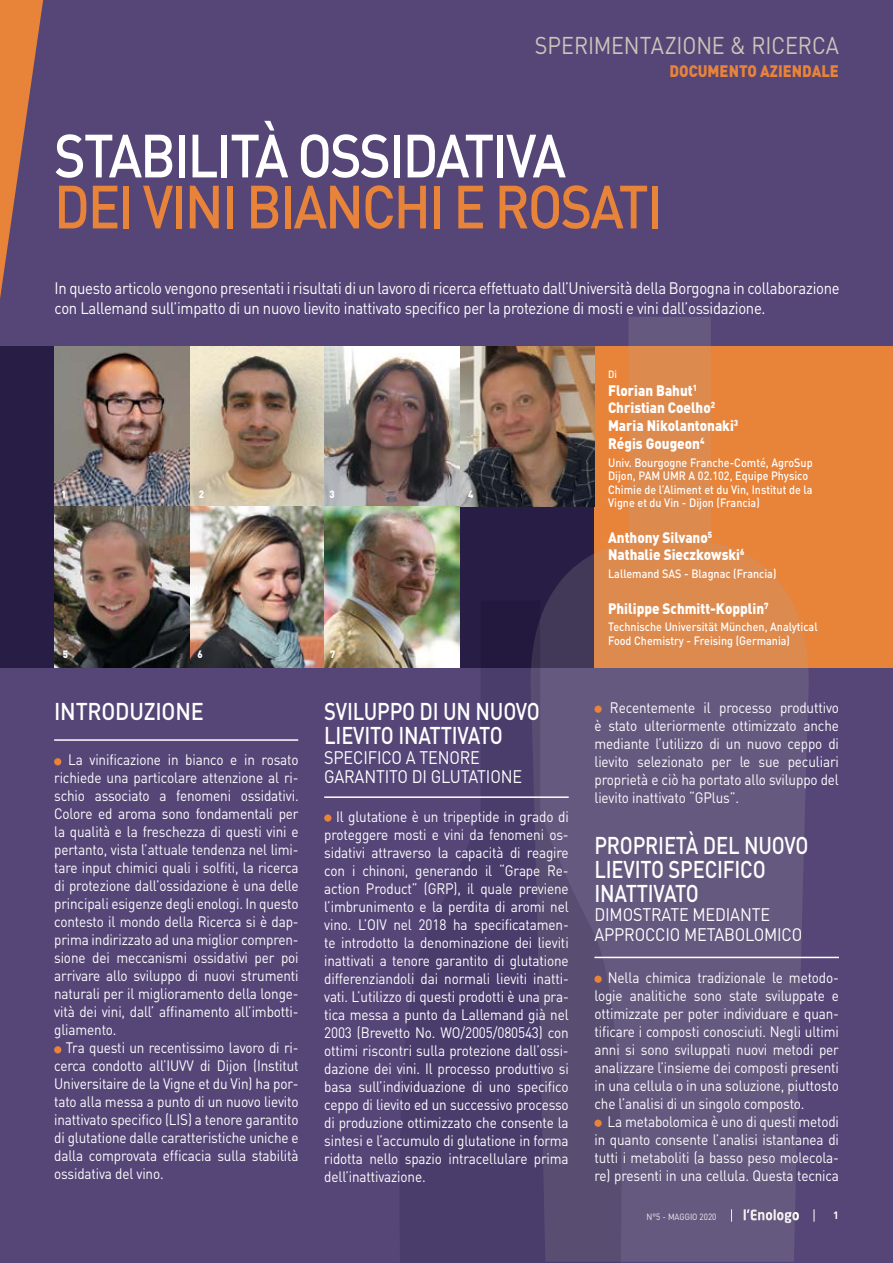
<style>
.page{position:relative;width:893px;height:1263px;background:#554677}
.page>*{position:absolute;margin:0;border:0;box-sizing:border-box;transform-origin:0 0}
.t1{font:500 60px "DIN";letter-spacing:-.04em;color:#e8833a;scale:.9 1}
.t2{font:500 60px "DIN";letter-spacing:-.04em;color:#fff;scale:.9 1}
.t3{font:500 24px/24px "DIN";letter-spacing:-.01em;color:#fff;scale:.84 1}
.t4{font:24px "DIN";letter-spacing:-.005em;color:#cac6ba;scale:.9 1}
.t5{font:500 24px "DIN";letter-spacing:-.01em;color:#fff;scale:.9 1}
.t6{font:18px/19.5px "DIN";letter-spacing:-.01em;color:#fff;scale:.9 1}
.t7{font:16.5px/19.5px "DIN";letter-spacing:-.02em;color:#fff;scale:.9 1}
.t8{font:900 16.5px "DIN";color:#e8833a;scale:.9 1}
.t9{font:15px/18px "DIN";letter-spacing:-.01em;color:#fff;text-align:justify;scale:.9 1}
.t10{font:900 15px/17.7px "DIN";color:#fff;scale:.9 1}
.t11{font:500 12px/13.5px "DIN";color:#fff;scale:.9 1}
.t12{font:900 10.5px "DIN";color:#fff;scale:.9 1}
.t13{font:500 10.5px "DIN";color:#fff;scale:.9 1}
.t14{font:700 10.5px "DIN";color:#fff}
.t15{font:9px "DIN";color:#fff;scale:.9 1}
</style>
<div class="page">
<svg style="left:0;top:0;width:44px;height:298px"></svg>
<svg style="left:814px;top:1209px;width:1px;height:13px"></svg>
<div style="left:0;top:346px;width:893px;height:321px;background:#281d45"></div>
<div style="left:594px;top:346px;width:299px;height:321px;background:#e8833a"></div>
<svg style="left:548px;top:317px;width:262px;height:945px;fill:#66597f"></svg>
<svg style="left:400px;top:601px;width:223px;height:662px"></svg>
<hr style="left:54px;top:739px;width:244px;height:2px;background:#fff">
<div style="left:54px;top:758px;width:7px;height:7px;background:#e8833a;border-radius:50%"></div>
<div style="left:54px;top:1046px;width:7px;height:7px;background:#e8833a;border-radius:50%"></div>
<hr style="left:324px;top:796px;width:245px;height:2px;background:#fff">
<div style="left:324px;top:814px;width:7px;height:8px;background:#e8833a;border-radius:50%"></div>
<div style="left:594px;top:705px;width:8px;height:8px;background:#e8833a;border-radius:50%"></div>
<hr style="left:594px;top:957px;width:245px;height:1px;background:#fff">
<div style="left:594px;top:975px;width:8px;height:8px;background:#e8833a;border-radius:50%"></div>
<div style="left:594px;top:1119px;width:8px;height:8px;background:#e8833a;border-radius:50%"></div>
<img style="left:189px;top:346px;width:135px;height:160px">
<img style="left:189px;top:506px;width:135px;height:162px">
<img style="left:54px;top:346px;width:135px;height:160px">
<img style="left:54px;top:506px;width:135px;height:162px">
<img style="left:459px;top:346px;width:135px;height:161px">
<svg style="left:324px;top:346px;width:135px;height:160px;background:#8d8380"></svg>
<img style="left:324px;top:506px;width:135px;height:162px">
<h2 class="t4" style="left:535px;top:30px;width:340px">SPERIMENTAZIONE &amp; RICERCA</h2>
<p class="t8" style="left:670px;top:60px;width:190px">DOCUMENTO AZIENDALE</p>
<h1 class="t2" style="left:54px;top:117px;width:571px">STABILITÀ OSSIDATIVA</h1>
<h1 class="t1" style="left:54px;top:168px;width:678px">DEI VINI BIANCHI E ROSATI</h1>
<p class="t7" style="left:55px;top:278px;width:874px">In questo articolo vengono presentati i risultati di un lavoro di ricerca effettuato dall’Università della Borgogna in collaborazione con Lallemand sull’impatto di un nuovo lievito inattivato specifico per la protezione di mosti e vini dall’ossidazione.</p>
<p class="t12" style="left:61px;top:487px;width:7px">1</p>
<p class="t12" style="left:199px;top:487px;width:7px">2</p>
<p class="t12" style="left:330px;top:487px;width:7px">3</p>
<p class="t12" style="left:468px;top:487px;width:7px">4</p>
<p class="t13" style="left:608px;top:367px;width:11px">Di</p>
<p class="t10" style="left:608px;top:380px;width:146px">Florian Bahut<sup>1<br></sup>Christian Coelho<sup>2<br></sup>Maria Nikolantonaki<sup>3<br></sup>Régis Gougeon<sup>4</sup></p>
<p class="t11" style="left:608px;top:455px;width:229px">Univ. Bourgogne Franche-Comté, AgroSup Dijon, PAM UMR A 02.102, Equipe Physico Chimie de l’Aliment et du Vin, Institut de la Vigne et du Vin - Dijon (Francia)</p>
<p class="t10" style="left:608px;top:527px;width:153px">Anthony Silvano<sup>5<br></sup>Nathalie Sieczkowski<sup>6</sup></p>
<p class="t11" style="left:608px;top:567px;width:189px">Lallemand SAS - Blagnac (Francia)</p>
<p class="t10" style="left:608px;top:598px;width:180px">Philippe Schmitt-Kopplin<sup>7</sup></p>
<p class="t11" style="left:608px;top:620px;width:234px">Technische Universität München, Analytical<br>Food Chemistry - Freising (Germania)</p>
<p class="t12" style="left:63px;top:647px;width:7px">5</p>
<p class="t12" style="left:198px;top:647px;width:7px">6</p>
<p class="t12" style="left:330px;top:647px;width:7px">7</p>
<h2 class="t5" style="left:54px;top:696px;width:168px">INTRODUZIONE</h2>
<p class="t9" style="left:54px;top:751px;width:273px;text-indent:14px">La vinificazione in bianco e in rosato richiede una particolare attenzione al ri&shy;schio associato a fenomeni ossidativi.<br>Colore ed aroma sono fondamentali per la qualità e la freschezza di questi vini e pertanto, vista l’attuale tendenza nel limi&shy;tare input chimici quali i solfiti, la ricerca di protezione dall’ossidazione è una delle principali esigenze degli enologi. In questo contesto il mondo della Ricerca si è dap&shy;prima indirizzato ad una miglior compren&shy;sione dei meccanismi ossidativi per poi arrivare allo sviluppo di nuovi strumenti naturali per il miglioramento della longe&shy;vità dei vini, dall’ affinamento all’imbotti&shy;gliamento.</p>
<p class="t9" style="left:54px;top:1039px;width:273px;text-indent:12px">Tra questi un recentissimo lavoro di ri&shy;cerca condotto all’IUVV di Dijon (Institut Universitaire de la Vigne et du Vin) ha por&shy;tato alla messa a punto di un nuovo lievito inattivato specifico (LIS) a tenore garantito di glutatione dalle caratteristiche uniche e dalla comprovata efficacia sulla stabilità ossidativa del vino.</p>
<h2 class="t3" style="left:324px;top:699px;width:258px">SVILUPPO DI UN NUOVO<br>LIEVITO INATTIVATO</h2>
<p class="t6" style="left:324px;top:747px;width:221px">SPECIFICO A TENORE<br>GARANTITO DI GLUTATIONE</p>
<p class="t9" style="left:324px;top:807px;width:273px;text-indent:12px">Il glutatione è un tripeptide in grado di proteggere mosti e vini da fenomeni os&shy;sidativi attraverso la capacità di reagire con i chinoni, generando il “Grape Re&shy;action Product” (GRP), il quale previene l’imbrunimento e la perdita di aromi nel vino. L’OIV nel 2018 ha specificatamen&shy;te introdotto la denominazione dei lieviti inattivati a tenore garantito di glutatione differenziandoli dai normali lieviti inatti&shy;vati. L’utilizzo di questi prodotti è una pra&shy;tica messa a punto da Lallemand già nel 2003 (Brevetto No. WO/2005/080543) con ottimi riscontri sulla protezione dall’ossi&shy;dazione dei vini. Il processo produttivo si basa sull’individuazione di uno specifico ceppo di lievito ed un successivo processo di produzione ottimizzato che consente la sintesi e l’accumulo di glutatione in forma ridotta nello spazio intracellulare prima dell’inattivazione.</p>
<p class="t9" style="left:594px;top:698px;width:273px;text-indent:15px">Recentemente il processo produttivo è stato ulteriormente ottimizzato anche mediante l’utilizzo di un nuovo ceppo di lievito selezionato per le sue peculiari proprietà e ciò ha portato allo sviluppo del lievito inattivato “GPlus”.</p>
<h2 class="t3" style="left:594px;top:832px;width:256px">PROPRIETÀ DEL NUOVO<br>LIEVITO SPECIFICO<br>INATTIVATO</h2>
<p class="t6" style="left:594px;top:905px;width:232px">DIMOSTRATE MEDIANTE<br>APPROCCIO METABOLOMICO</p>
<p class="t9" style="left:594px;top:968px;width:273px;text-indent:13px">Nella chimica tradizionale le metodo&shy;logie analitiche sono state sviluppate e ottimizzate per poter individuare e quan&shy;tificare i composti conosciuti. Negli ultimi anni si sono sviluppati nuovi metodi per analizzare l’insieme dei composti presenti in una cellula o in una soluzione, piuttosto che l’analisi di un singolo composto.</p>
<p class="t9" style="left:594px;top:1112px;width:273px;text-indent:13px">La metabolomica è uno di questi metodi in quanto consente l’analisi istantanea di tutti i metaboliti (a basso peso molecola&shy;re) presenti in una cellula. Questa tecnica</p>
<p class="t15" style="left:647px;top:1211px;width:79px">N°5 - MAGGIO 2020</p>
<p class="t14" style="left:833px;top:1208px;width:7px">1</p>
</div>
